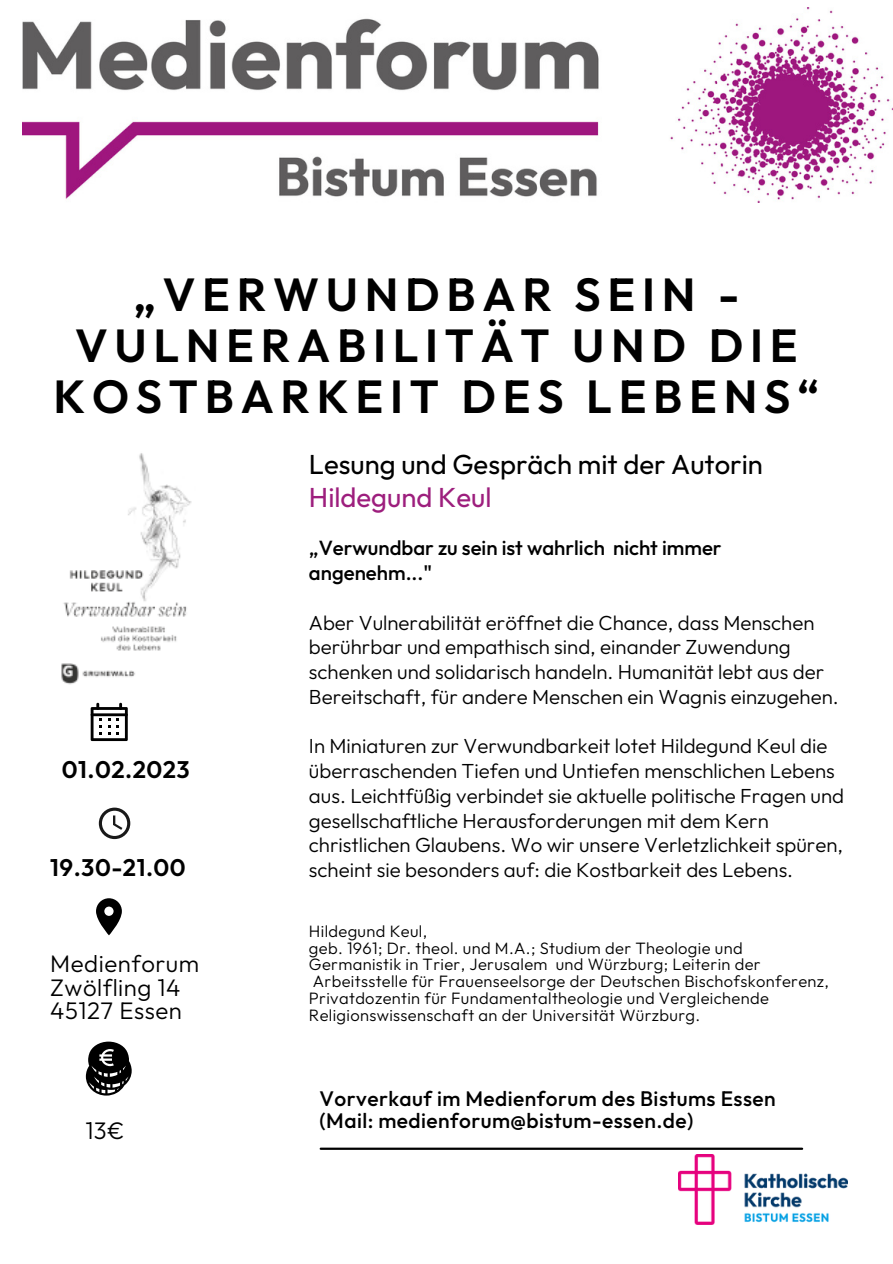
<style>
.page{position:relative;width:893px;height:1264px;background:#fff}
.page>*{position:absolute;margin:0;border:0;box-sizing:border-box;transform-origin:0 0}
.t1{font:600 46.35px/50.8px "Outfit";letter-spacing:.145em;color:#000;text-align:center}
.t2{font:27.45px "Outfit";color:#000}
.t3{font:27.45px "Outfit";color:#9d1e7d}
.t4{font:300 24px/23.5px "Outfit";letter-spacing:.02em;color:#000}
.t5{font:600 24px "Outfit";letter-spacing:.02em;color:#000}
.t6{font:500 21px/21.3px "Outfit";letter-spacing:.02em;color:#000}
.t7{font:300 20.4px/24.8px "Outfit";color:#000}
.t8{font:500 20.4px/24.8px "Outfit";color:#000}
.t9{font:300 16.5px/16.8px "Outfit";letter-spacing:.02em;color:#000}
</style>
<div class="page">
<img style="left:23px;top:7px;width:869px;height:196px">
<svg style="left:96px;top:898px;width:26px;height:37px"></svg>
<svg style="left:99px;top:807px;width:31px;height:32px"></svg>
<hr style="left:321px;top:1147px;width:481px;height:2px;background:#000">
<svg style="left:91px;top:702px;width:37px;height:39px"></svg>
<img style="left:678px;top:1154px;width:169px;height:70px">
<svg style="left:86px;top:1041px;width:46px;height:54px"></svg>
<img style="left:61px;top:453px;width:131px;height:232px">
<h1 class="t1" style="left:53px;top:269px;width:767px">„VERWUNDBAR SEIN -<br>VULNERABILITÄT UND DIE<br>KOSTBARKEIT DES LEBENS“</h1>
<p class="t5" style="left:62px;top:753px;width:129px">01.02.2023</p>
<p class="t5" style="left:50px;top:852px;width:137px">19.30-21.00</p>
<p class="t4" style="left:50px;top:951px;width:150px">Medienforum<br>Zwölfling 14<br>45127 Essen</p>
<p class="t4" style="left:85px;top:1118px;width:41px">13€</p>
<h2 class="t2" style="left:309px;top:446px;width:455px">Lesung und Gespräch mit der Autorin</h2>
<h2 class="t3" style="left:309px;top:479px;width:184px">Hildegund Keul</h2>
<p class="t8" style="left:309px;top:535px;width:414px">„Verwundbar zu sein ist wahrlich nicht immer angenehm..."</p>
<p class="t7" style="left:309px;top:609px;width:531px">Aber Vulnerabilität eröffnet die Chance, dass Menschen berührbar und empathisch sind, einander Zuwendung schenken und solidarisch handeln. Humanität lebt aus der Bereitschaft, für andere Menschen ein Wagnis einzugehen.</p>
<p class="t7" style="left:309px;top:733px;width:536px">In Miniaturen zur Verwundbarkeit lotet Hildegund Keul die überraschenden Tiefen und Untiefen menschlichen Lebens aus. Leichtfüßig verbindet sie aktuelle politische Fragen und gesellschaftliche Herausforderungen mit dem Kern christlichen Glaubens. Wo wir unsere Verletzlichkeit spüren, scheint sie besonders auf: die Kostbarkeit des Lebens.</p>
<p class="t9" style="left:309px;top:922px;width:521px">Hildegund Keul,<br>geb. 1961; Dr. theol. und M.A.; Studium der Theologie und Germanistik in Trier, Jerusalem und Würzburg; Leiterin der Arbeitsstelle für Frauenseelsorge der Deutschen Bischofskonferenz, Privatdozentin für Fundamentaltheologie und Vergleichende Religionswissenschaft an der Universität Würzburg.</p>
<p class="t6" style="left:319px;top:1087px;width:457px">Vorverkauf im Medienforum des Bistums Essen (Mail: medienforum@bistum-essen.de)</p>
</div>
